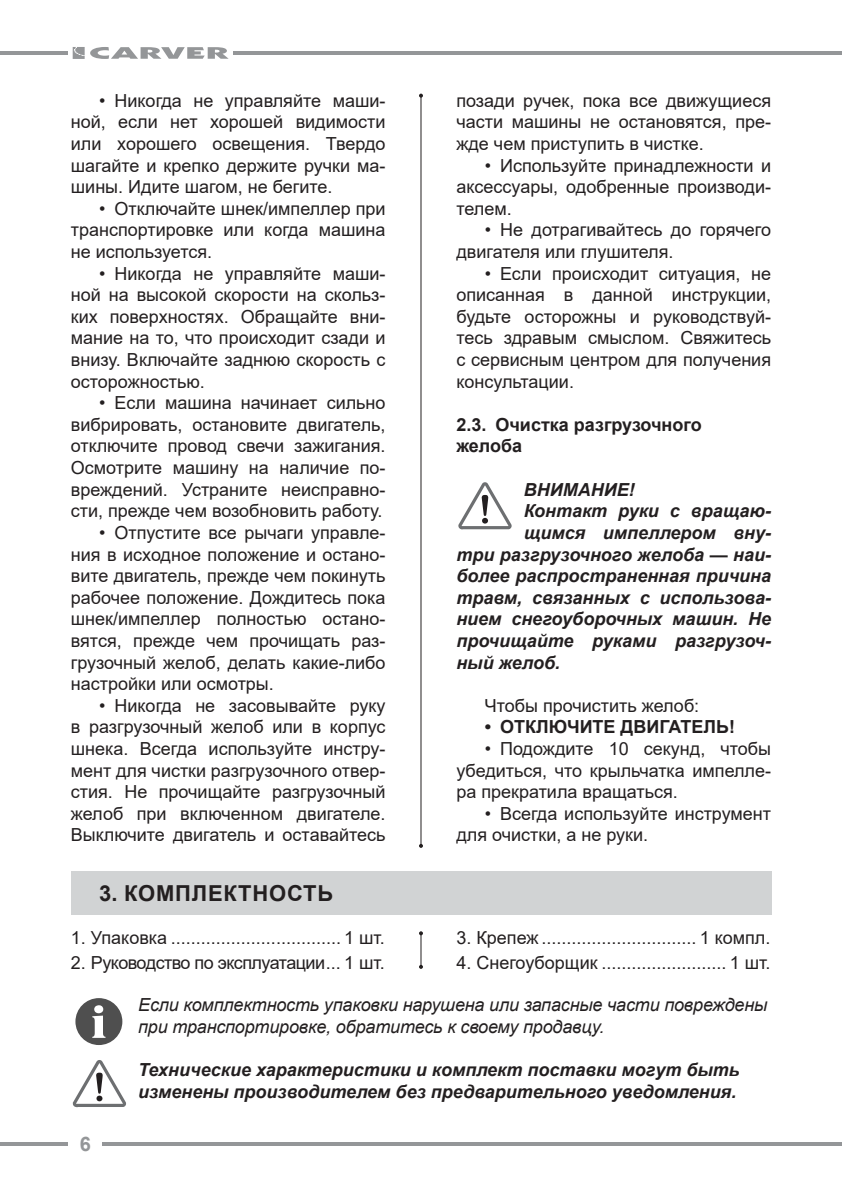
<style>
.page{position:relative;width:842px;height:1191px;background:#fff}
.page>*{position:absolute;margin:0;border:0;box-sizing:border-box;transform-origin:0 0}
.t1{font:700 22px "Arial";letter-spacing:.035em;color:#231f20}
.t2{font:700 20px "Arial";color:#949698}
.t3{font:18px/21.6px "Arial";color:#231f20;text-align:justify}
.t4{font:italic 700 18px/21.6px "Arial";color:#231f20}
.t5{font:italic 18px/21.6px "Arial";letter-spacing:-.01em;color:#231f20}
.t6{font:700 18px/21.6px "Arial";color:#231f20}
.t7{font:18px "Arial";letter-spacing:-.03em;color:#231f20}
</style>
<div class="page">
<hr style="left:234px;top:51px;width:608px;height:4px;background:#949698">
<hr style="left:102px;top:1142px;width:740px;height:3px;background:#949698">
<hr style="left:0;top:51px;width:68px;height:4px;background:#949698">
<svg style="left:0;top:1142px;width:68px;height:3px"></svg>
<svg style="left:73px;top:47px;width:156px;height:12px"></svg>
<svg style="left:458px;top:482px;width:54px;height:47px"></svg>
<div style="left:71px;top:871px;width:700px;height:43px;background:#d1d3d4"></div>
<div style="left:75px;top:998px;width:47px;height:47px;background:#4f4f4f;border-radius:50%"></div>
<svg style="left:92px;top:1005px;width:13px;height:33px"></svg>
<svg style="left:73px;top:1060px;width:53px;height:47px"></svg>
<hr style="left:420px;top:933px;width:1px;height:34px;background:#231f20">
<svg style="left:419px;top:931px;width:4px;height:4px"></svg>
<svg style="left:419px;top:965px;width:4px;height:4px"></svg>
<hr style="left:420px;top:96px;width:1px;height:750px;background:#231f20">
<svg style="left:419px;top:94px;width:4px;height:4px"></svg>
<svg style="left:419px;top:844px;width:4px;height:4px"></svg>
<p class="t3" style="left:71px;top:89px;width:316px;text-indent:28px">• Никогда не управляйте маши&shy;ной, если нет хорошей видимости или хорошего освещения. Твердо шагайте и крепко держите ручки ма&shy;шины. Идите шагом, не бегите.</p>
<p class="t3" style="left:71px;top:197px;width:316px;text-indent:28px">• Отключайте шнек/импеллер при транспортировке или когда машина не используется.</p>
<p class="t3" style="left:71px;top:262px;width:316px;text-indent:28px">• Никогда не управляйте маши&shy;ной на высокой скорости на скольз&shy;ких поверхностях. Обращайте вни&shy;мание на то, что происходит сзади и внизу. Включайте заднюю скорость с осторожностью.</p>
<p class="t3" style="left:71px;top:392px;width:316px;text-indent:28px">• Если машина начинает сильно вибрировать, остановите двигатель, отключите провод свечи зажигания.<br>Осмотрите машину на наличие по&shy;вреждений. Устраните неисправно&shy;сти, прежде чем возобновить работу.</p>
<p class="t3" style="left:71px;top:521px;width:316px;text-indent:28px">• Отпустите все рычаги управле&shy;ния в исходное положение и остано&shy;вите двигатель, прежде чем покинуть рабочее положение. Дождитесь пока шнек/импеллер полностью остано&shy;вятся, прежде чем прочищать раз&shy;грузочный желоб, делать какие-либо настройки или осмотры.</p>
<p class="t3" style="left:71px;top:694px;width:316px;text-indent:28px">• Никогда не засовывайте руку в разгрузочный желоб или в корпус шнека. Всегда используйте инстру&shy;мент для чистки разгрузочного отвер&shy;стия. Не прочищайте разгрузочный желоб при включенном двигателе.<br>Выключите двигатель и оставайтесь</p>
<p class="t3" style="left:456px;top:89px;width:316px">позади ручек, пока все движущиеся части машины не остановятся, пре&shy;жде чем приступить в чистке.</p>
<p class="t3" style="left:456px;top:154px;width:316px;text-indent:28px">• Используйте принадлежности и аксессуары, одобренные производи&shy;телем.</p>
<p class="t3" style="left:456px;top:219px;width:316px;text-indent:28px">• Не дотрагивайтесь до горячего двигателя или глушителя.</p>
<p class="t3" style="left:456px;top:262px;width:316px;text-indent:28px">• Если происходит ситуация, не описанная в данной инструкции, будьте осторожны и руководствуй&shy;тесь здравым смыслом. Свяжитесь с сервисным центром для получения консультации.</p>
<p class="t6" style="left:456px;top:414px;width:247px">2.3. Очистка разгрузочного желоба</p>
<p class="t4" style="left:524px;top:479px;width:112px">ВНИМАНИЕ!</p>
<p class="t4" style="left:524px;top:501px;width:249px">Контакт руки с вращаю-</p>
<p class="t4" style="left:524px;top:522px;width:249px">щимся импеллером вну-</p>
<p class="t4" style="left:456px;top:544px;width:316px">три разгрузочного желоба — наи-</p>
<p class="t4" style="left:456px;top:565px;width:316px">более распространенная причина</p>
<p class="t4" style="left:456px;top:587px;width:316px">травм, связанных с использова-</p>
<p class="t4" style="left:456px;top:609px;width:316px">нием снегоуборочных машин. Не</p>
<p class="t4" style="left:456px;top:630px;width:316px">прочищайте руками разгрузоч-</p>
<p class="t4" style="left:456px;top:652px;width:105px">ный желоб.</p>
<p class="t3" style="left:485px;top:694px;width:216px">Чтобы прочистить желоб:</p>
<p class="t6" style="left:485px;top:716px;width:252px">• ОТКЛЮЧИТЕ ДВИГАТЕЛЬ!</p>
<p class="t3" style="left:456px;top:737px;width:316px;text-indent:28px">• Подождите 10 секунд, чтобы убедиться, что крыльчатка импелле&shy;ра прекратила вращаться.</p>
<p class="t3" style="left:456px;top:802px;width:316px;text-indent:28px">• Всегда используйте инструмент для очистки, а не руки.</p>
<p class="t1" style="left:99px;top:878px;width:235px">3. КОМПЛЕКТНОСТЬ</p>
<p class="t3" style="left:71px;top:927px;width:316px">1. Упаковка .................................. 1 шт.</p>
<p class="t7" style="left:71px;top:950px;width:316px">2. Руководство по эксплуатации... 1 шт.</p>
<p class="t5" style="left:138px;top:994px;width:631px">Если комплектность упаковки нарушена или запасные части повреждены при транспортировке, обратитесь к своему продавцу.</p>
<p class="t4" style="left:138px;top:1059px;width:603px">Технические характеристики и комплект поставки могут быть изменены производителем без предварительного уведомления.</p>
<p class="t3" style="left:456px;top:927px;width:316px">3. Крепеж ............................... 1 компл.</p>
<p class="t3" style="left:456px;top:951px;width:316px">4. Снегоуборщик ......................... 1 шт.</p>
<p class="t2" style="left:80px;top:1129px;width:13px">6</p>
</div>
